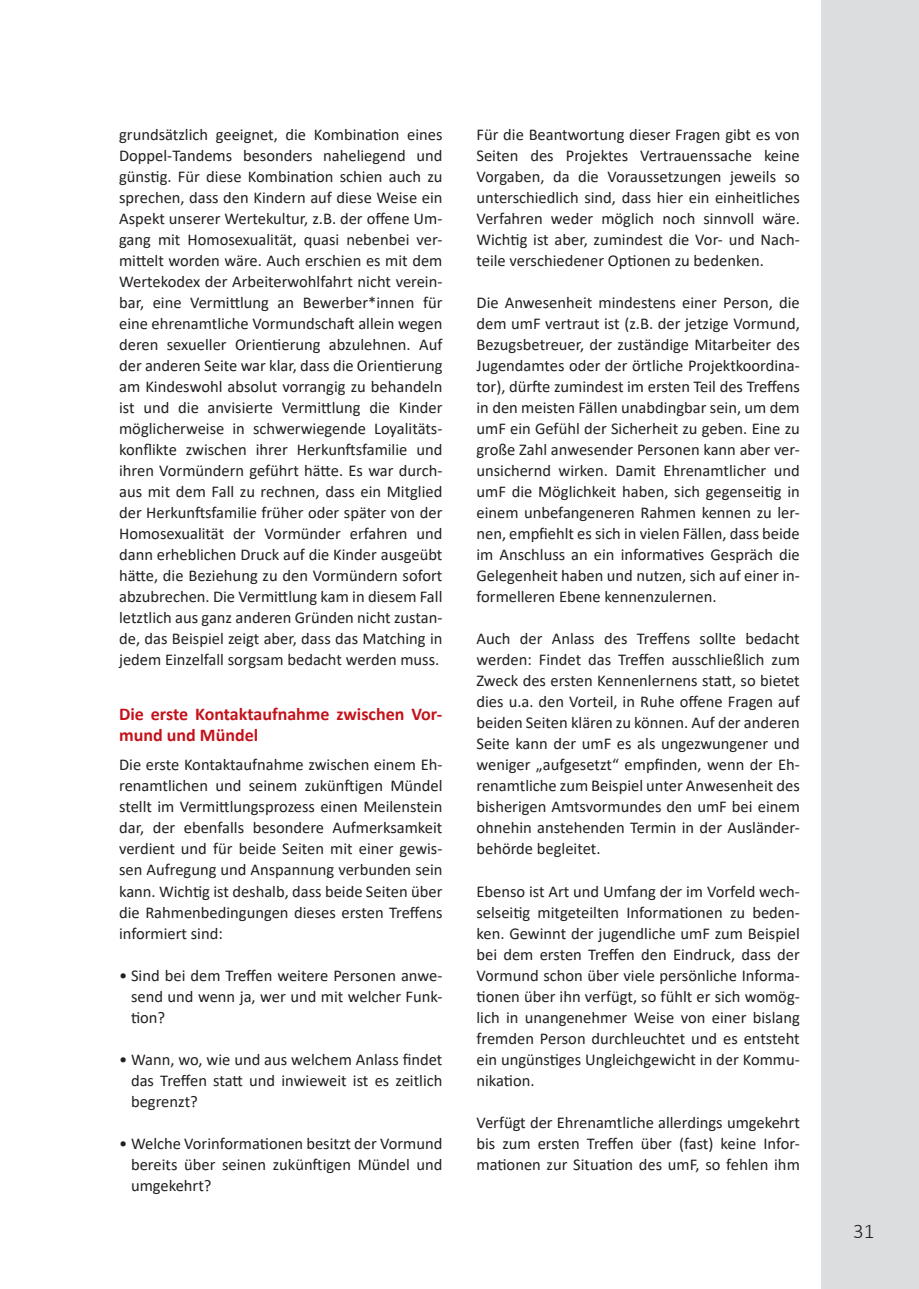
<style>
.page{position:relative;width:919px;height:1289px;background:#fff}
.page>*{position:absolute;margin:0;border:0;box-sizing:border-box;transform-origin:0 0}
.t1{font:300 21px "Calibri";color:#231f20}
.Überschrift_3{font:700 18px/21px "Calibri";color:#c4121a}
.Fließtext{font:16.5px/21px "Calibri";color:#231f20;text-align:justify}
</style>
<div class="page">
<div style="left:821px;top:0;width:97px;height:1288px;background:#dcdddf"></div>
<p class="Fließtext" style="left:119px;top:124px;width:325px">grundsätzlich geeignet, die Kombination eines Doppel-Tandems besonders naheliegend und günstig. Für diese Kombination schien auch zu sprechen, dass den Kindern auf diese Weise ein Aspekt unserer Wertekultur, z.B. der offene Um&shy;gang mit Homosexualität, quasi nebenbei ver&shy;mittelt worden wäre. Auch erschien es mit dem Wertekodex der Arbeiterwohlfahrt nicht verein&shy;bar, eine Vermittlung an Bewerber*innen für eine ehrenamtliche Vormundschaft allein wegen deren sexueller Orientierung abzulehnen. Auf der anderen Seite war klar, dass die Orientierung am Kindeswohl absolut vorrangig zu behandeln ist und die anvisierte Vermittlung die Kinder möglicherweise in schwerwiegende Loyalitäts&shy;konflikte zwischen ihrer Herkunftsfamilie und ihren Vormündern geführt hätte. Es war durch&shy;aus mit dem Fall zu rechnen, dass ein Mitglied der Herkunftsfamilie früher oder später von der Homosexualität der Vormünder erfahren und dann erheblichen Druck auf die Kinder ausgeübt hätte, die Beziehung zu den Vormündern sofort abzubrechen. Die Vermittlung kam in diesem Fall letztlich aus ganz anderen Gründen nicht zustan&shy;de, das Beispiel zeigt aber, dass das Matching in jedem Einzelfall sorgsam bedacht werden muss.</p>
<p class="Überschrift_3" style="left:119px;top:703px;width:325px">Die erste Kontaktaufnahme zwischen Vor&shy;mund und Mündel</p>
<p class="Fließtext" style="left:119px;top:754px;width:325px">Die erste Kontaktaufnahme zwischen einem Eh&shy;renamtlichen und seinem zukünftigen Mündel stellt im Vermittlungsprozess einen Meilenstein dar, der ebenfalls besondere Aufmerksamkeit verdient und für beide Seiten mit einer gewis&shy;sen Aufregung und Anspannung verbunden sein kann. Wichtig ist deshalb, dass beide Seiten über die Rahmenbedingungen dieses ersten Treffens informiert sind:</p>
<p class="Fließtext" style="left:131px;top:964px;width:313px;text-indent:-12px">• Sind bei dem Treffen weitere Personen anwe&shy;send und wenn ja, wer und mit welcher Funk&shy;tion?</p>
<p class="Fließtext" style="left:131px;top:1048px;width:313px;text-indent:-12px">• Wann, wo, wie und aus welchem Anlass findet das Treffen statt und inwieweit ist es zeitlich begrenzt?</p>
<p class="Fließtext" style="left:131px;top:1132px;width:313px;text-indent:-12px">• Welche Vorinformationen besitzt der Vormund bereits über seinen zukünftigen Mündel und umgekehrt?</p>
<p class="Fließtext" style="left:476px;top:124px;width:325px">Für die Beantwortung dieser Fragen gibt es von Seiten des Projektes Vertrauenssache keine Vorgaben, da die Voraussetzungen jeweils so unterschiedlich sind, dass hier ein einheitliches Verfahren weder möglich noch sinnvoll wäre.<br>Wichtig ist aber, zumindest die Vor- und Nach&shy;teile verschiedener Optionen zu bedenken.</p>
<p class="Fließtext" style="left:476px;top:292px;width:325px">Die Anwesenheit mindestens einer Person, die dem umF vertraut ist (z.B. der jetzige Vormund, Bezugsbetreuer, der zuständige Mitarbeiter des Jugendamtes oder der örtliche Projektkoordina&shy;tor), dürfte zumindest im ersten Teil des Treffens in den meisten Fällen unabdingbar sein, um dem umF ein Gefühl der Sicherheit zu geben. Eine zu große Zahl anwesender Personen kann aber ver&shy;unsichernd wirken. Damit Ehrenamtlicher und umF die Möglichkeit haben, sich gegenseitig in einem unbefangeneren Rahmen kennen zu ler&shy;nen, empfiehlt es sich in vielen Fällen, dass beide im Anschluss an ein informatives Gespräch die Gelegenheit haben und nutzen, sich auf einer in&shy;formelleren Ebene kennenzulernen.</p>
<p class="Fließtext" style="left:476px;top:628px;width:325px">Auch der Anlass des Treffens sollte bedacht werden: Findet das Treffen ausschließlich zum Zweck des ersten Kennenlernens statt, so bietet dies u.a. den Vorteil, in Ruhe offene Fragen auf beiden Seiten klären zu können. Auf der anderen Seite kann der umF es als ungezwungener und weniger „aufgesetzt“ empfinden, wenn der Eh&shy;renamtliche zum Beispiel unter Anwesenheit des bisherigen Amtsvormundes den umF bei einem ohnehin anstehenden Termin in der Ausländer&shy;behörde begleitet.</p>
<p class="Fließtext" style="left:476px;top:880px;width:325px">Ebenso ist Art und Umfang der im Vorfeld wech&shy;selseitig mitgeteilten Informationen zu beden&shy;ken. Gewinnt der jugendliche umF zum Beispiel bei dem ersten Treffen den Eindruck, dass der Vormund schon über viele persönliche Informa&shy;tionen über ihn verfügt, so fühlt er sich womög&shy;lich in unangenehmer Weise von einer bislang fremden Person durchleuchtet und es entsteht ein ungünstiges Ungleichgewicht in der Kommu&shy;nikation.</p>
<p class="Fließtext" style="left:476px;top:1111px;width:325px">Verfügt der Ehrenamtliche allerdings umgekehrt bis zum ersten Treffen über (fast) keine Infor&shy;mationen zur Situation des umF, so fehlen ihm</p>
<p class="t1" style="left:853px;top:1217px;width:23px">31</p>
</div>
